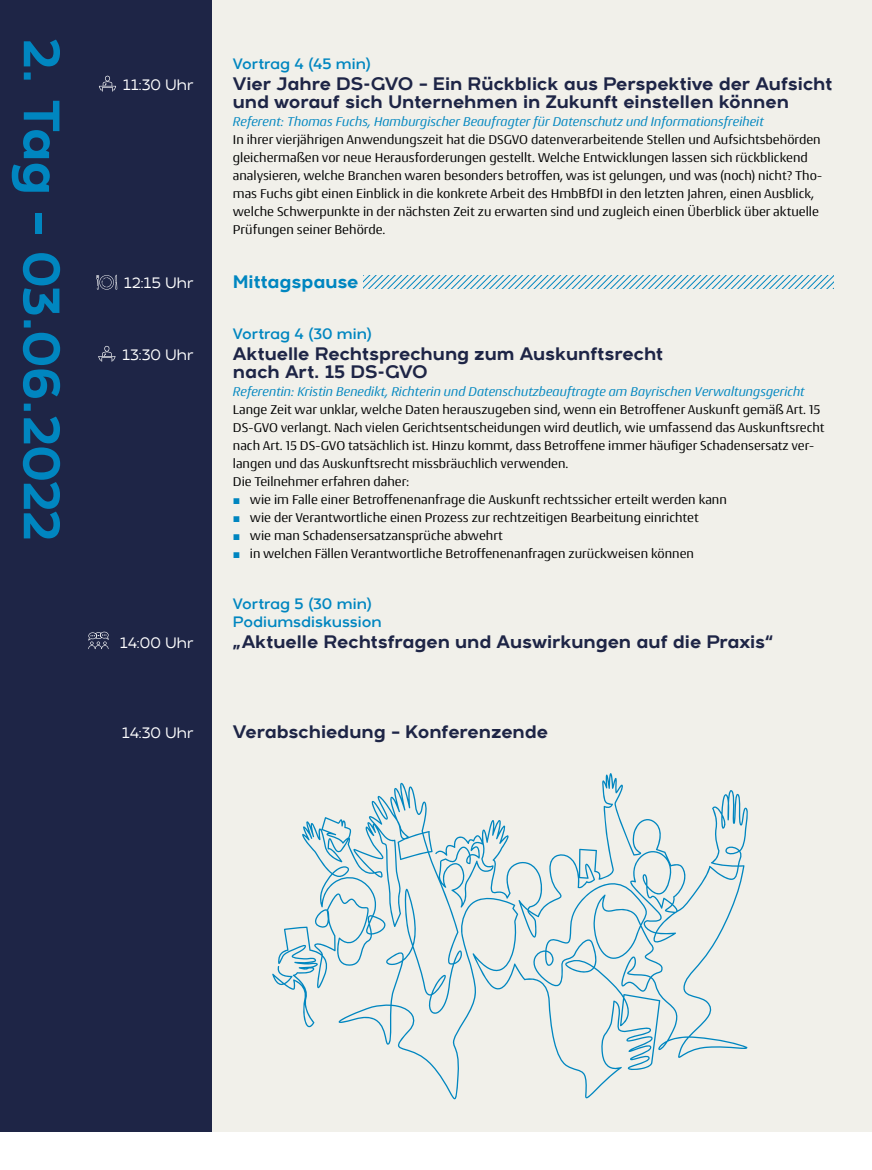
<style>
.page{position:relative;width:872px;height:1170px;background:#fff}
.page>*{position:absolute;margin:0;border:0;box-sizing:border-box;transform-origin:0 0}
.t1{font:700 51px "Arkibal";letter-spacing:-.01em;color:#0086c0}
.t2{font:700 18px/18px "Arkibal";letter-spacing:-.005em;color:#1e2546}
.t3{font:700 18px "Arkibal";letter-spacing:-.005em;color:#0086c0}
.t4{font:15px/18px "Arkibal";color:#0086c0}
.t5{font:500 15px "Arkibal";letter-spacing:-.005em;color:#fff}
.t6{font:13.5px/18px "Conto";color:#000}
.t7{font:italic 13.5px "Conto";color:#0086c0}
.s1{color:#0086c0}
</style>
<div class="page">
<div style="left:0;top:0;width:872px;height:1131px;background:#f1f0ea"></div>
<div style="left:0;top:0;width:212px;height:1131px;background:#1e2546"></div>
<svg style="left:364px;top:275px;width:469px;height:13px"></svg>
<svg style="left:99px;top:76px;width:17px;height:16px"></svg>
<svg style="left:96px;top:275px;width:21px;height:15px"></svg>
<svg style="left:98px;top:346px;width:17px;height:16px"></svg>
<svg style="left:88px;top:631px;width:21px;height:18px"></svg>
<svg style="left:272px;top:773px;width:476px;height:326px"></svg>
<h1 class="t1" style="left:78px;top:38px;width:503px;rotate:90deg">2. Tag – 03.06.2022</h1>
<p class="t5" style="left:123px;top:75px;width:72px">11:30 Uhr</p>
<p class="t5" style="left:124px;top:273px;width:71px">12:15 Uhr</p>
<p class="t5" style="left:122px;top:345px;width:73px">13:30 Uhr</p>
<p class="t5" style="left:120px;top:633px;width:75px">14:00 Uhr</p>
<p class="t5" style="left:122px;top:723px;width:73px">14:30 Uhr</p>
<p class="t4" style="left:233px;top:55px;width:139px">Vortrag 4 (45 min)</p>
<h2 class="t2" style="left:233px;top:74px;width:601px">Vier Jahre DS-GVO – Ein Rückblick aus Perspektive der Aufsicht und worauf sich Unternehmen in Zukunft einstellen können</h2>
<p class="t7" style="left:233px;top:113px;width:532px">Referent: Thomas Fuchs, Hamburgischer Beaufragter für Datenschutz und Informationsfreiheit</p>
<p class="t6" style="left:233px;top:130px;width:591px">In ihrer vierjährigen Anwendungszeit hat die DSGVO datenverarbeitende Stellen und Aufsichtsbehörden gleichermaßen vor neue Herausforderungen gestellt. Welche Entwicklungen lassen sich rückblickend analysieren, welche Branchen waren besonders betroffen, was ist gelungen, und was (noch) nicht? Tho&shy;mas Fuchs gibt einen Einblick in die konkrete Arbeit des HmbBfDI in den letzten Jahren, einen Ausblick, welche Schwerpunkte in der nächsten Zeit zu erwarten sind und zugleich einen Überblick über aktuelle Prüfungen seiner Behörde.</p>
<h2 class="t3" style="left:233px;top:269px;width:127px">Mittagspause</h2>
<p class="t4" style="left:233px;top:325px;width:140px">Vortrag 4 (30 min)</p>
<h2 class="t2" style="left:233px;top:344px;width:432px">Aktuelle Rechtsprechung zum Auskunftsrecht nach Art. 15 DS-GVO</h2>
<p class="t7" style="left:233px;top:383px;width:573px">Referentin: Kristin Benedikt, Richterin und Datenschutzbeauftragte am Bayrischen Verwaltungsgericht</p>
<p class="t6" style="left:233px;top:400px;width:593px">Lange Zeit war unklar, welche Daten herauszugeben sind, wenn ein Betroffener Auskunft gemäß Art. 15<br>DS-GVO verlangt. Nach vielen Gerichtsentscheidungen wird deutlich, wie umfassend das Auskunftsrecht nach Art. 15 DS-GVO tatsächlich ist. Hinzu kommt, dass Betroffene immer häufiger Schadensersatz ver&shy;langen und das Auskunftsrecht missbräuchlich verwenden.<br>Die Teilnehmer erfahren daher:</p>
<p class="t6" style="left:233px;top:490px;width:495px"><span class="s1">▪</span> wie im Falle einer Betroffenenanfrage die Auskunft rechtssicher erteilt werden kann</p>
<p class="t6" style="left:233px;top:508px;width:467px"><span class="s1">▪</span> wie der Verantwortliche einen Prozess zur rechtzeitigen Bearbeitung einrichtet</p>
<p class="t6" style="left:233px;top:526px;width:271px"><span class="s1">▪</span> wie man Schadensersatzansprüche abwehrt</p>
<p class="t6" style="left:233px;top:544px;width:463px"><span class="s1">▪</span> in welchen Fällen Verantwortliche Betroffenenanfragen zurückweisen können</p>
<p class="t4" style="left:233px;top:595px;width:151px">Vortrag 5 (30 min)<br>Podiumsdiskussion</p>
<h2 class="t2" style="left:233px;top:632px;width:539px">„Aktuelle Rechtsfragen und Auswirkungen auf die Praxis“</h2>
<h2 class="t2" style="left:233px;top:722px;width:317px">Verabschiedung – Konferenzende</h2>
</div>
